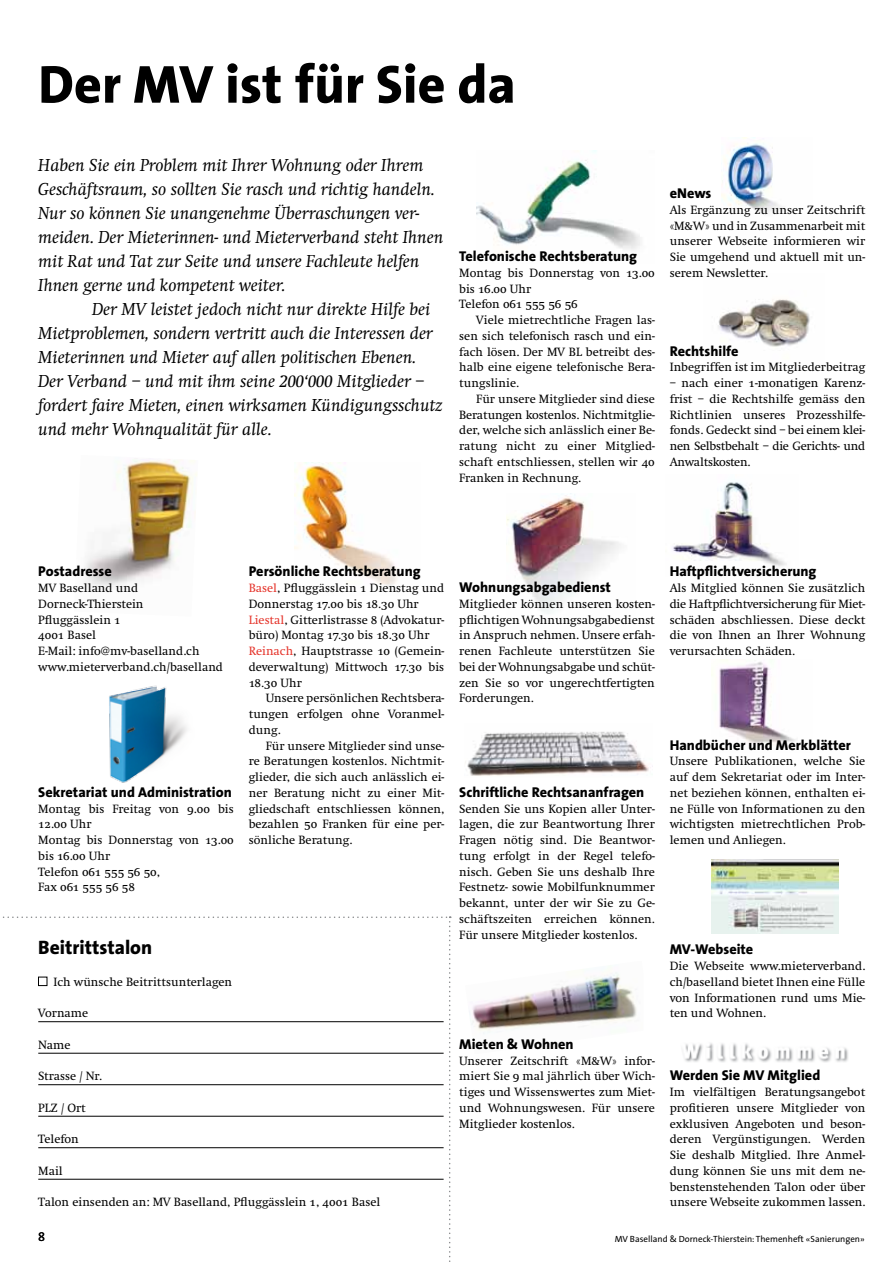
<style>
.page{position:relative;width:893px;height:1263px;background:#fff}
.page>*{position:absolute;margin:0;border:0;box-sizing:border-box;transform-origin:0 0}
.t1{font:800 54px "The Sans";color:#000}
.t2{font:800 19.5px "The Sans";color:#000}
.t3{font:italic 18px/24px "Swift";color:#000}
.t4{font:800 14.25px "The Sans";color:#000}
.t5{font:12.75px "The Sans Caps";color:#000}
.t6{font:12.45px/15.8px "Swift";color:#000;text-align:justify}
.t7{font:12.45px/15.8px "Swift SC";color:#000}
.t8{font:9px "The Sans";color:#000}
.s1{font-family:"Swift SC"}
.s2{font-family:"Swift"}
.s3{color:#e5352c}
</style>
<div class="page">
<img style="left:469px;top:972px;width:168px;height:62px">
<img style="left:684px;top:1043px;width:164px;height:19px">
<img style="left:84px;top:459px;width:113px;height:128px">
<img style="left:465px;top:731px;width:186px;height:45px">
<img style="left:712px;top:659px;width:84px;height:85px">
<img style="left:672px;top:482px;width:115px;height:85px">
<img style="left:718px;top:299px;width:92px;height:48px">
<img style="left:721px;top:137px;width:60px;height:77px">
<img style="left:506px;top:494px;width:115px;height:120px">
<img style="left:476px;top:150px;width:164px;height:100px">
<img style="left:295px;top:462px;width:102px;height:125px">
<svg style="left:2px;top:916px;width:449px;height:346px"></svg>
<img style="left:712px;top:860px;width:127px;height:74px">
<img style="left:109px;top:685px;width:78px;height:98px">
<h1 class="t1" style="left:38px;top:39px;width:479px">Der MV ist für Sie da</h1>
<p class="t3" style="left:38px;top:153px;width:406px">Haben Sie ein Problem mit Ihrer Wohnung oder Ihrem Geschäftsraum, so sollten Sie rasch und richtig handeln.<br>Nur so können Sie unangenehme Überraschungen ver&shy;meiden. Der Mieterinnen- und Mieterverband steht Ihnen mit Rat und Tat zur Seite und unsere Fachleute helfen Ihnen gerne und kompetent weiter.</p>
<p class="t3" style="left:38px;top:297px;width:406px;text-indent:54px">Der MV leistet jedoch nicht nur direkte Hilfe bei Mietproblemen, sondern vertritt auch die Interessen der Mieterinnen und Mieter auf allen politischen Ebenen.<br>Der Verband – und mit ihm seine 200‘000 Mitglieder – fordert faire Mieten, einen wirksamen Kündigungsschutz und mehr Wohnqualität für alle.</p>
<p class="t4" style="left:459px;top:244px;width:179px">Telefonische Rechtsberatung</p>
<p class="t6" style="left:459px;top:265px;width:197px">Montag bis Donnerstag von <span class="s1">13.00 </span>bis <span class="s1">16.00</span> Uhr</p>
<p class="t7" style="left:459px;top:297px;width:120px"><span class="s2">Telefon</span> 061 555 56 56</p>
<p class="t6" style="left:459px;top:312px;width:197px;text-indent:17px">Viele mietrechtliche Fragen las&shy;sen sich telefonisch rasch und ein&shy;fach lösen. Der MV BL betreibt des&shy;halb eine eigene telefonische Bera&shy;tungslinie.</p>
<p class="t6" style="left:459px;top:391px;width:197px;text-indent:17px">Für unsere Mitglieder sind diese Beratungen kostenlos. Nichtmitglie&shy;der, welche sich anlässlich einer Be&shy;ratung nicht zu einer Mitglied&shy;schaft entschliessen, stellen wir <span class="s1">40<br></span>Franken in Rechnung.</p>
<p class="t4" style="left:670px;top:181px;width:43px">eNews</p>
<p class="t6" style="left:670px;top:202px;width:197px">Als Ergänzung zu unser Zeitschrift «M&amp;W» und in Zusammenarbeit mit unserer Webseite informieren wir Sie umgehend und aktuell mit un&shy;serem Newsletter.</p>
<p class="t4" style="left:670px;top:339px;width:70px">Rechtshilfe</p>
<p class="t6" style="left:670px;top:360px;width:197px">Inbegriffen ist im Mitgliederbeitrag</p>
<p class="t6" style="left:670px;top:375px;width:197px">– nach einer <span class="s1">1</span>-monatigen Karenz&shy;frist – die Rechtshilfe gemäss den Richtlinien unseres Prozesshilfe&shy;fonds. Gedeckt sind – bei einem klei&shy;nen Selbstbehalt – die Gerichts- und Anwaltskosten.</p>
<p class="t4" style="left:38px;top:559px;width:75px">Postadresse</p>
<p class="t6" style="left:38px;top:580px;width:186px;text-align:left">MV Baselland und<br>Dorneck-Thierstein<br>Pfluggässlein <span class="s1">1<br>4001</span> Basel<br>E-Mail: info@mv-baselland.ch www.mieterverband.ch/baselland</p>
<p class="t4" style="left:38px;top:780px;width:195px">Sekretariat und Administration</p>
<p class="t6" style="left:38px;top:801px;width:197px">Montag bis Freitag von <span class="s1">9.00</span> bis</p>
<p class="t7" style="left:38px;top:816px;width:55px">12.00 <span class="s2">Uhr</span></p>
<p class="t6" style="left:38px;top:832px;width:197px">Montag bis Donnerstag von <span class="s1">13.00 </span>bis <span class="s1">16.00</span> Uhr</p>
<p class="t7" style="left:38px;top:864px;width:123px"><span class="s2">Telefon</span> 061 555 56 50<span class="s2">,<br>Fax</span> 061 555 56 58</p>
<p class="t4" style="left:249px;top:559px;width:173px">Persönliche Rechtsberatung</p>
<p class="t6" style="left:249px;top:580px;width:197px;text-align:left"><span class="s3">Basel</span>, Pfluggässlein <span class="s1">1</span> Dienstag und Donnerstag <span class="s1">17.00</span> bis <span class="s1">18.30</span> Uhr <span class="s3">Liestal</span>, Gitterlistrasse 8 (Advokatur&shy;büro) Montag <span class="s1">17.30</span> bis <span class="s1">18.30</span> Uhr <span class="s3">Reinach</span>, Hauptstrasse <span class="s1">10</span> (Gemein&shy;deverwaltung) Mittwoch <span class="s1">17.30</span> bis</p>
<p class="t7" style="left:249px;top:675px;width:55px">18.30 <span class="s2">Uhr</span></p>
<p class="t6" style="left:249px;top:690px;width:197px;text-indent:17px">Unsere persönlichen Rechtsbera&shy;tungen erfolgen ohne Voranmel&shy;dung.</p>
<p class="t6" style="left:249px;top:738px;width:197px;text-indent:17px">Für unsere Mitglieder sind unse&shy;re Beratungen kostenlos. Nichtmit&shy;glieder, die sich auch anlässlich ei&shy;ner Beratung nicht zu einer Mit&shy;gliedschaft entschliessen können, bezahlen <span class="s1">50</span> Franken für eine per&shy;sönliche Beratung.</p>
<h2 class="t2" style="left:38px;top:931px;width:115px">Beitrittstalon</h2>
<p class="t6" style="left:53px;top:974px;width:180px">Ich wünsche Beitrittsunterlagen</p>
<p class="t6" style="left:38px;top:1005px;width:52px">Vorname</p>
<p class="t6" style="left:38px;top:1037px;width:34px">Name</p>
<p class="t6" style="left:38px;top:1068px;width:65px">Strasse / Nr.</p>
<p class="t6" style="left:38px;top:1100px;width:49px">PLZ / Ort</p>
<p class="t6" style="left:38px;top:1131px;width:42px">Telefon</p>
<p class="t6" style="left:38px;top:1163px;width:26px">Mail</p>
<p class="t6" style="left:38px;top:1194px;width:344px">Talon einsenden an: MV Baselland, Pfluggässlein <span class="s1">1</span>, <span class="s1">4001</span> Basel</p>
<p class="t4" style="left:459px;top:575px;width:153px">Wohnungsabgabedienst</p>
<p class="t6" style="left:459px;top:596px;width:197px">Mitglieder können unseren kosten&shy;pflichtigen Wohnungsabgabedienst in Anspruch nehmen. Unsere erfah&shy;renen Fachleute unterstützen Sie bei der Wohnungsabgabe und schüt&shy;zen Sie so vor ungerechtfertigten Forderungen.</p>
<p class="t4" style="left:459px;top:780px;width:187px">Schriftliche Rechtsananfragen</p>
<p class="t6" style="left:459px;top:801px;width:197px">Senden Sie uns Kopien aller Unter&shy;lagen, die zur Beantwortung Ihrer Fragen nötig sind. Die Beantwor&shy;tung erfolgt in der Regel telefo&shy;nisch. Geben Sie uns deshalb Ihre Festnetz- sowie Mobilfunknummer bekannt, unter der wir Sie zu Ge&shy;schäftszeiten erreichen können.<br>Für unsere Mitglieder kostenlos.</p>
<p class="t4" style="left:459px;top:1032px;width:116px">Mieten &amp; Wohnen</p>
<p class="t6" style="left:459px;top:1053px;width:197px">Unserer Zeitschrift «M&amp;W» infor&shy;miert Sie <span class="s1">9</span> mal jährlich über Wich&shy;tiges und Wissenswertes zum Miet&shy;und Wohnungswesen. Für unsere Mitglieder kostenlos.</p>
<p class="t4" style="left:670px;top:559px;width:148px">Haftpflichtversicherung</p>
<p class="t6" style="left:670px;top:580px;width:197px">Als Mitglied können Sie zusätzlich die Haftpflichtversicherung für Miet&shy;schäden abschliessen. Diese deckt die von Ihnen an Ihrer Wohnung verursachten Schäden.</p>
<p class="t4" style="left:670px;top:733px;width:183px">Handbücher und Merkblätter</p>
<p class="t6" style="left:670px;top:753px;width:197px">Unsere Publikationen, welche Sie auf dem Sekretariat oder im Inter&shy;net beziehen können, enthalten ei&shy;ne Fülle von Informationen zu den wichtigsten mietrechtlichen Prob&shy;lemen und Anliegen.</p>
<p class="t4" style="left:670px;top:937px;width:85px">MV-Webseite</p>
<p class="t6" style="left:670px;top:958px;width:197px">Die Webseite www.mieterverband. ch/baselland bietet Ihnen eine Fülle von Informationen rund ums Mie&shy;ten und Wohnen.</p>
<p class="t4" style="left:670px;top:1063px;width:152px">Werden Sie MV Mitglied</p>
<p class="t6" style="left:670px;top:1084px;width:197px">Im vielfältigen Beratungsangebot profitieren unsere Mitglieder von exklusiven Angeboten und beson&shy;deren Vergünstigungen. Werden Sie deshalb Mitglied. Ihre Anmel&shy;dung können Sie uns mit dem ne&shy;benstenstehenden Talon oder über unsere Webseite zukommen lassen.</p>
<p class="t5" style="left:38px;top:1226px;width:9px">8</p>
<p class="t8" style="left:615px;top:1231px;width:252px">MV Baselland &amp; Dorneck-Thierstein: Themenheft «Sanierungen»</p>
</div>
